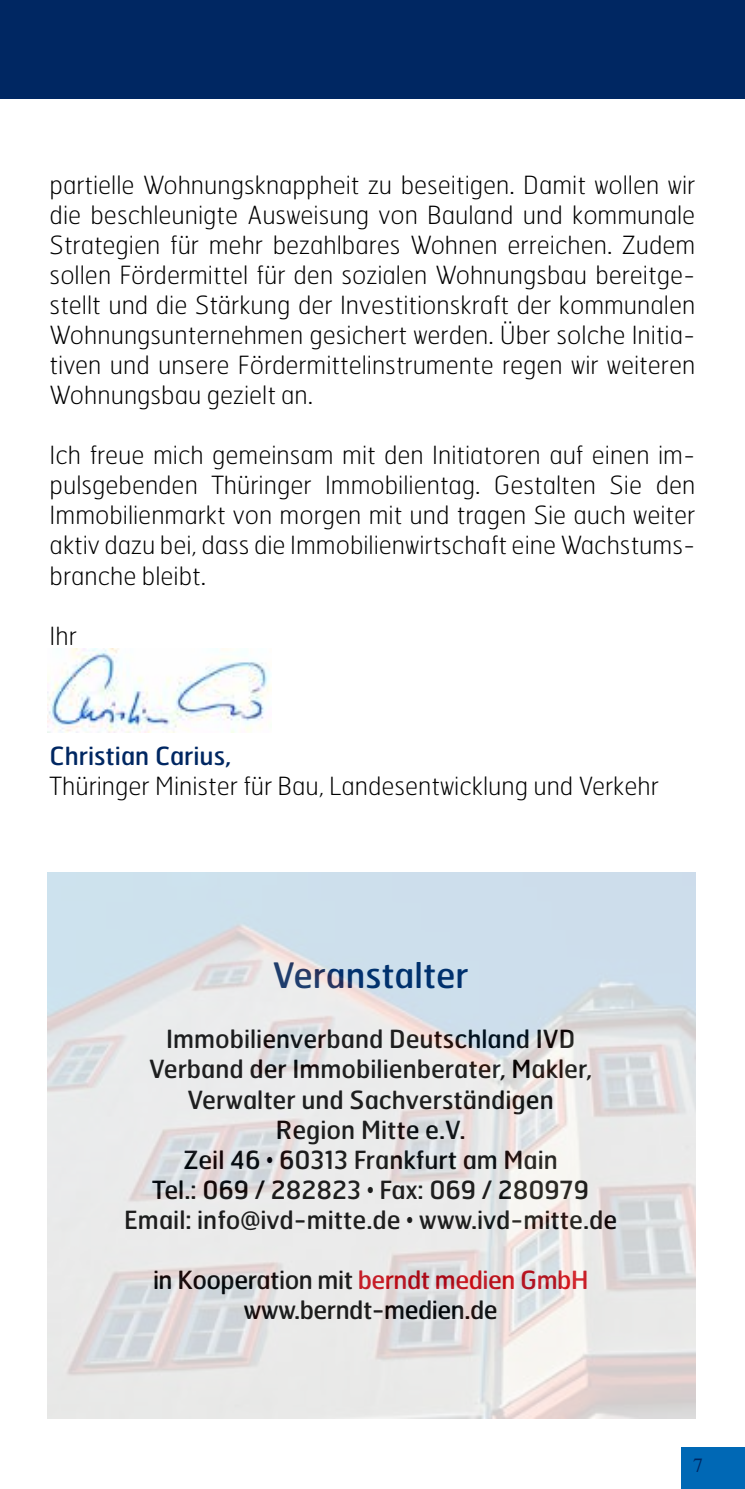
<style>
.page{position:relative;width:745px;height:1489px;background:#fff}
.page>*{position:absolute;margin:0;border:0;box-sizing:border-box;transform-origin:0 0}
.t1{font:35px "Hermes";color:#002762}
.t2{font:100 25px/30px "Hermes";color:#000;text-align:justify}
.t3{font:25px/30px "Hermes";color:#000;text-align:center}
.t4{font:25px/30px "Hermes";letter-spacing:-.02em;color:#000;text-align:center}
.t5{font:25px "Hermes";color:#002762}
.t6{font:20px "Times";color:#002762}
.s1{font-family:"Arial Narrow"}
.s2{color:#d1010e}
</style>
<div class="page">
<img style="left:48px;top:648px;width:223px;height:84px">
<div style="left:680px;top:1446px;width:64px;height:42px;background:#0068b5"></div>
<div style="left:0;top:0;width:744px;height:99px;background:#002762"></div>
<img style="left:48px;top:872px;width:646px;height:546px">
<p class="t2" style="left:50px;top:169px;width:646px">partielle Wohnungsknappheit zu beseitigen. Damit wollen wir die beschleunigte Ausweisung von Bauland und kommunale Strategien für mehr bezahlbares Wohnen erreichen. Zudem sollen Fördermittel für den sozialen Wohnungsbau bereitge&shy;stellt und die Stärkung der Investitionskraft der kommunalen Wohnungsunternehmen gesichert werden. Über solche Initia&shy;tiven und unsere Fördermittelinstrumente regen wir weiteren Wohnungsbau gezielt an.</p>
<p class="t2" style="left:50px;top:439px;width:646px">Ich freue mich gemeinsam mit den Initiatoren auf einen im&shy;pulsgebenden Thüringer Immobilientag. Gestalten Sie den Immobilienmarkt von morgen mit und tragen Sie auch weiter aktiv dazu bei, dass die Immobilienwirtschaft eine Wachstums&shy;branche bleibt.</p>
<p class="t2" style="left:50px;top:619px;width:29px">Ihr</p>
<p class="t5" style="left:50px;top:739px;width:183px">Christian Carius,</p>
<p class="t2" style="left:50px;top:769px;width:610px">Thüringer Minister für Bau, Landesentwicklung und Verkehr</p>
<h1 class="t1" style="left:273px;top:953px;width:197px">Veranstalter</h1>
<p class="t3" style="left:124px;top:1023px;width:494px">Immobilienverband Deutschland IVD Verband der Immobilienberater, Makler, Verwalter und Sachverständigen<br>Region Mitte e.V.<br>Zeil 46 <span class="s1">•</span> 60313 Frankfurt am Main<br>Tel.: 069 / 282823 <span class="s1">•</span> Fax: 069 / 280979<br>Email: info@ivd-mitte.de <span class="s1">•</span> www.ivd-mitte.de</p>
<p class="t4" style="left:153px;top:1263px;width:436px">in Kooperation mit <span class="s2">berndt medien GmbH </span>www.berndt-medien.de</p>
<p class="t6" style="left:692px;top:1445px;width:11px">7</p>
</div>
